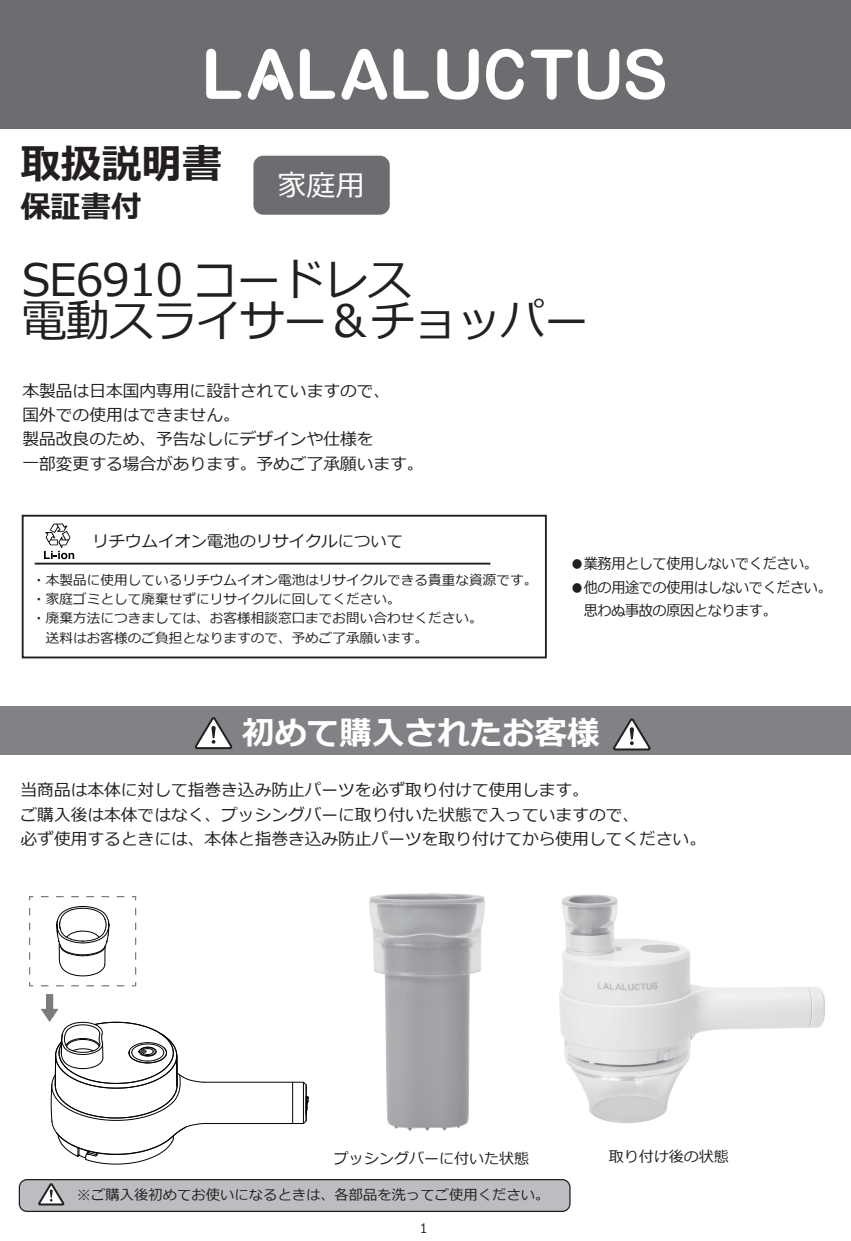
<style>
.page{position:relative;width:851px;height:1241px;background:#fff}
.page>*{position:absolute;margin:0;border:0;box-sizing:border-box;transform-origin:0 0}
.t1{font:44.75px/41.5px "Meiryo";letter-spacing:-.025em;color:#231f20}
.t2{font:700 40.25px "Meiryo";color:#231f20}
.t3{font:700 32.5px "Meiryo";color:#fff}
.t4{font:700 30.25px "Meiryo";color:#231f20}
.t5{font:28.75px "Meiryo";color:#fff}
.t6{font:16.75px/24.2px "Meiryo";color:#231f20}
.t7{font:16.25px "Meiryo";letter-spacing:.005em;color:#231f20}
.t8{font:15px/23.5px "Meiryo";letter-spacing:-.025em;color:#231f20;scale:.94 1}
.t9{font:15px "Meiryo";color:#231f20}
.t10{font:14.25px "Meiryo";color:#231f20}
.t11{font:13.5px/19.2px "Meiryo";letter-spacing:.005em;color:#231f20}
.t12{font:13.25px "Meiryo";color:#231f20;scale:.94 1}
</style>
<div class="page">
<div style="left:22px;top:514px;width:524px;height:144px;border:2px solid #231f20"></div>
<svg style="left:44px;top:523px;width:30px;height:36px"></svg>
<hr style="left:35px;top:562px;width:455px;height:2px;background:#231f20">
<div style="left:0;top:0;width:850px;height:128px;background:#6c6d70"></div>
<div style="left:253px;top:156px;width:136px;height:59px;background:#6c6d70;border-radius:10px"></div>
<svg style="left:393px;top:49px;width:35px;height:50px"></svg>
<svg style="left:437px;top:49px;width:41px;height:51px"></svg>
<svg style="left:486px;top:49px;width:37px;height:51px"></svg>
<svg style="left:530px;top:49px;width:89px;height:51px"></svg>
<svg style="left:625px;top:49px;width:39px;height:51px"></svg>
<svg style="left:206px;top:49px;width:35px;height:50px"></svg>
<svg style="left:300px;top:49px;width:35px;height:50px"></svg>
<svg style="left:248px;top:49px;width:45px;height:51px"></svg>
<svg style="left:341px;top:49px;width:46px;height:51px"></svg>
<div style="left:0;top:706px;width:850px;height:49px;background:#808285"></div>
<svg style="left:194px;top:717px;width:39px;height:33px"></svg>
<svg style="left:613px;top:718px;width:38px;height:33px"></svg>
<hr style="left:303px;top:1085px;width:1px;height:38px;background:#030303">
<hr style="left:292px;top:1082px;width:1px;height:31px;background:#030303">
<svg style="left:292px;top:1081px;width:12px;height:7px"></svg>
<svg style="left:292px;top:1096px;width:12px;height:27px"></svg>
<hr style="left:204px;top:1122px;width:88px;height:1px;background:#030303">
<hr style="left:204px;top:1081px;width:88px;height:1px;background:#030303">
<svg style="left:29px;top:896px;width:108px;height:90px"></svg>
<svg style="left:41px;top:994px;width:163px;height:170px"></svg>
<div style="left:19px;top:1179px;width:551px;height:32px;background:#bcbdc0;border-radius:8px"></div>
<div style="left:19px;top:1178px;width:551px;height:33px;border:1px solid #231f20;border-radius:8px"></div>
<svg style="left:37px;top:1183px;width:28px;height:27px"></svg>
<img style="left:304px;top:893px;width:181px;height:238px">
<img style="left:559px;top:894px;width:266px;height:230px">
<h2 class="t2" style="left:20px;top:136px;width:203px">取扱説明書</h2>
<h3 class="t4" style="left:20px;top:185px;width:122px">保証書付</h3>
<h3 class="t5" style="left:277px;top:165px;width:89px">家庭用</h3>
<h1 class="t1" style="left:22px;top:261px;width:568px">SE6910 コードレス<br>電動スライサー＆チョッパー</h1>
<p class="t6" style="left:22px;top:379px;width:402px">本製品は日本国内専用に設計されていますので、<br>国外での使用はできません。<br>製品改良のため、予告なしにデザインや仕様を<br>一部変更する場合があります。予めご了承願います。</p>
<p class="t7" style="left:93px;top:529px;width:312px">リチウムイオン電池のリサイクルについて</p>
<p class="t11" style="left:32px;top:571px;width:506px">・本製品に使用しているリチウムイオン電池はリサイクルできる貴重な資源です。・家庭ゴミとして廃棄せずにリサイクルに回してください。<br>・廃棄方法につきましては、お客様相談窓口までお問い合わせください。<br>　送料はお客様のご負担となりますので、予めご了承願います。</p>
<p class="t8" style="left:570px;top:552px;width:265px">●業務用として使用しないでください。</p>
<p class="t8" style="left:570px;top:576px;width:280px">●他の用途での使用はしないでください。　思わぬ事故の原因となります。</p>
<h3 class="t3" style="left:242px;top:710px;width:359px">初めて購入されたお客様</h3>
<p class="t6" style="left:21px;top:779px;width:686px">当商品は本体に対して指巻き込み防止パーツを必ず取り付けて使用します。<br>ご購入後は本体ではなく、プッシングバーに取り付いた状態で入っていますので、<br>必ず使用するときには、本体と指巻き込み防止パーツを取り付けてから使用してください。</p>
<p class="t9" style="left:334px;top:1147px;width:196px">プッシングバーに付いた状態</p>
<p class="t9" style="left:608px;top:1145px;width:121px">取り付け後の状態</p>
<p class="t10" style="left:77px;top:1184px;width:474px">※ご購入後初めてお使いになるときは、各部品を洗ってご使用ください。</p>
<p class="t12" style="left:420px;top:1218px;width:10px">1</p>
</div>
